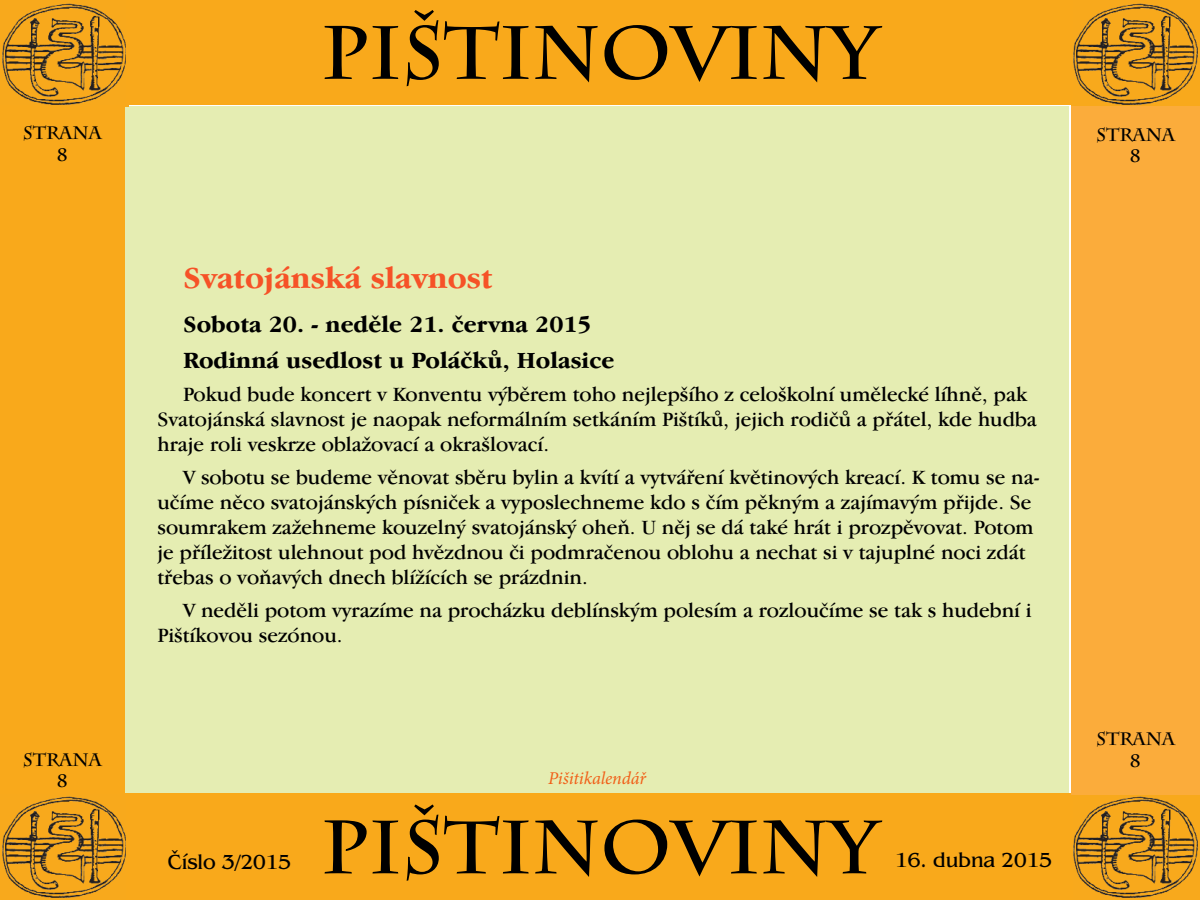
<style>
.page{position:relative;width:1200px;height:900px;background:#fff}
.page>*{position:absolute;margin:0;border:0;box-sizing:border-box;transform-origin:0 0}
.t1{font:700 75px "Charlemagne Std";color:#000}
.Nadpis_1{font:700 31.5px "Garamond IT Cby BTCE";color:#f65227}
.Nadpis_1-2{font:700 24px "Garamond IT Cby BTCE";color:#000}
.Základní_text{font:21px/25.2px "Garamond IT Cby BTCE";color:#000}
.t2{font:21px "Benguiat IT Cby BTCE";color:#000}
.t3{font:700 18px/21.6px "Charlemagne Std";color:#000;text-align:center}
.t4{font:italic 18px "Minion Pro";letter-spacing:-.005em;color:#f15f18}
</style>
<div class="page">
<div style="left:124px;top:106px;width:946px;height:688px;background:#e5edb2"></div>
<img style="left:0;top:0;width:129px;height:106px">
<img style="left:1071px;top:0;width:129px;height:106px">
<img style="left:0;top:794px;width:126px;height:106px">
<img style="left:1072px;top:795px;width:128px;height:105px">
<div style="left:126px;top:0;width:946px;height:105px;background:#f9a91b"></div>
<div style="left:126px;top:794px;width:946px;height:106px;background:#f9a91b"></div>
<div style="left:0;top:105px;width:124px;height:689px;background:#f9a91b"></div>
<div style="left:1071px;top:106px;width:129px;height:689px;background:#fbac3b"></div>
<p class="t3" style="left:23px;top:122px;width:80px">STRANA<br>8</p>
<p class="t3" style="left:23px;top:749px;width:80px">STRANA<br>8</p>
<h1 class="t1" style="left:321px;top:9px;width:558px">PIŠTINOVINY</h1>
<p class="Nadpis_1" style="left:183px;top:258px;width:311px">Svatojánská slavnost</p>
<p class="Nadpis_1-2" style="left:183px;top:309px;width:410px">Sobota 20. - neděle 21. června 2015</p>
<p class="Nadpis_1-2" style="left:183px;top:345px;width:433px">Rodinná usedlost u Poláčků, Holasice</p>
<p class="Základní_text" style="left:158px;top:381px;width:881px;text-indent:26px">Pokud bude koncert v Konventu výběrem toho nejlepšího z celoškolní umělecké líhně, pak<br>Svatojánská slavnost je naopak neformálním setkáním Pištíků, jejich rodičů a přátel, kde hudba hraje roli veskrze oblažovací a okrašlovací.</p>
<p class="Základní_text" style="left:158px;top:464px;width:884px;text-indent:26px">V sobotu se budeme věnovat sběru bylin a kvítí a vytváření květinových kreací. K tomu se na&shy;učíme něco svatojánských písniček a vyposlechneme kdo s čím pěkným a zajímavým přijde. Se soumrakem zažehneme kouzelný svatojánský oheň. U něj se dá také hrát i prozpěvovat. Potom je příležitost ulehnout pod hvězdnou či podmračenou oblohu a nechat si v tajuplné noci zdát třebas o voňavých dnech blížících se prázdnin.</p>
<p class="Základní_text" style="left:158px;top:597px;width:876px;text-indent:26px">V neděli potom vyrazíme na procházku deblínským polesím a rozloučíme se tak s hudební i<br>Pištíkovou sezónou.</p>
<p class="t4" style="left:548px;top:766px;width:99px">Pišitikalendář</p>
<h1 class="t1" style="left:321px;top:804px;width:558px">PIŠTINOVINY</h1>
<p class="t2" style="left:168px;top:848px;width:125px">Číslo 3/2015</p>
<p class="t2" style="left:895px;top:847px;width:159px">16. dubna 2015</p>
<p class="t3" style="left:1096px;top:124px;width:80px">STRANA<br>8</p>
<p class="t3" style="left:1096px;top:729px;width:80px">STRANA<br>8</p>
</div>
